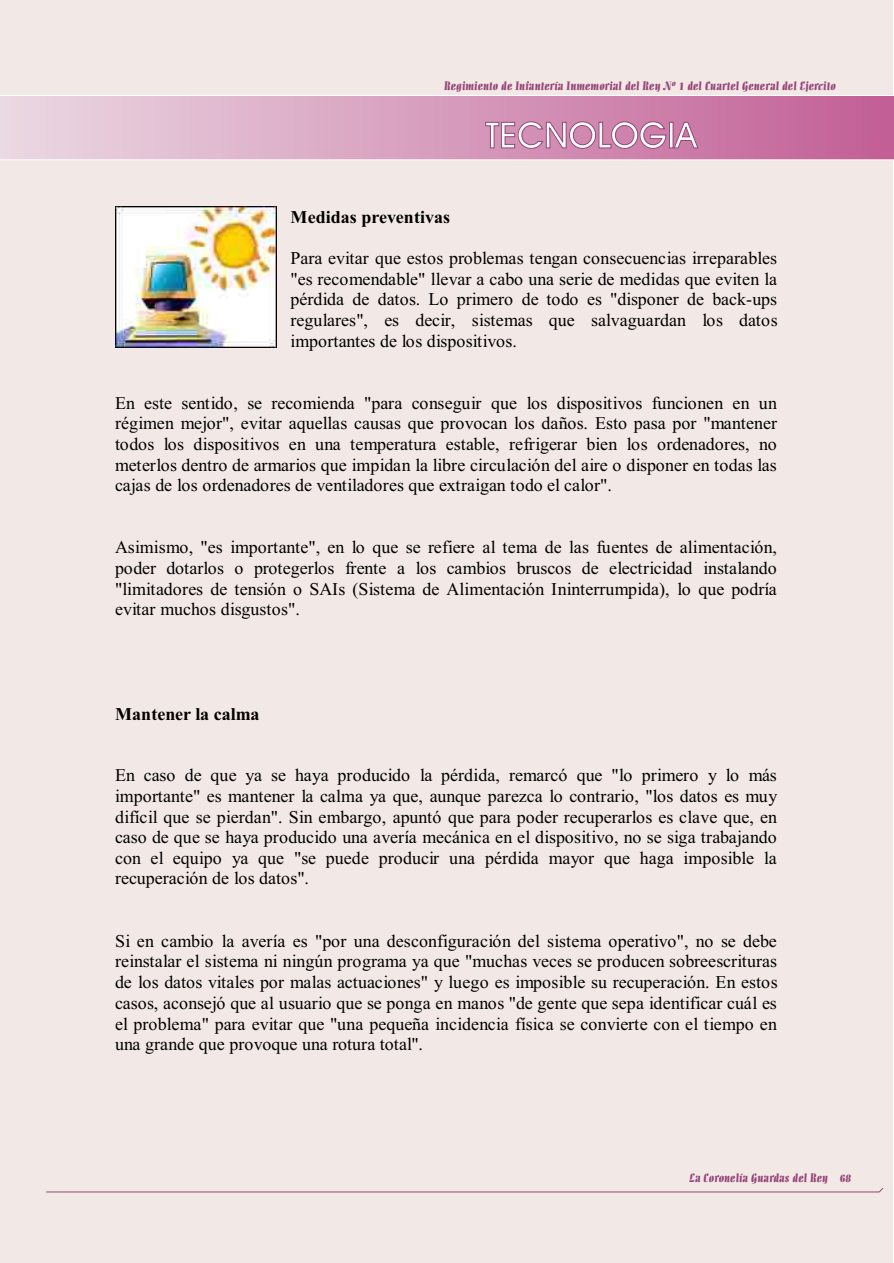
<style>
.page{position:relative;width:894px;height:1263px;background:#fff}
.page>*{position:absolute;margin:0;border:0;box-sizing:border-box;transform-origin:0 0}
.t1{font:36px "Avant Garde Md BT";color:#fff}
.t2{font:18px/20.5px "Times New Roman";color:#000;text-align:justify}
.t3{font:700 18px "Times New Roman";letter-spacing:.005em;color:#000}
.t4{font:12px "Allegro BT";color:#964578}
</style>
<div class="page">
<div style="left:0;top:0;width:893px;height:1263px;background:#f2e8e6"></div>
<svg style="left:0;top:95px;width:894px;height:65px;background:#d79ebd"></svg>
<svg style="left:46px;top:1188px;width:838px;height:5px"></svg>
<img style="left:115px;top:207px;width:162px;height:141px">
<p class="t4" style="left:444px;top:81px;width:393px">Regimiento de Infantería Inmemorial del Rey Nº 1 del Cuartel General del Ejercito</p>
<h1 class="t1" style="left:485px;top:121px;width:213px">TECNOLOGIA</h1>
<p class="t3" style="left:291px;top:211px;width:161px">Medidas preventivas</p>
<p class="t2" style="left:291px;top:249px;width:489px">Para evitar que estos problemas tengan consecuencias irreparables "es recomendable" llevar a cabo una serie de medidas que eviten la pérdida de datos. Lo primero de todo es "disponer de back-ups regulares", es decir, sistemas que salvaguardan los datos importantes de los dispositivos.</p>
<p class="t2" style="left:115px;top:394px;width:664px">En este sentido, se recomienda "para conseguir que los dispositivos funcionen en un régimen mejor", evitar aquellas causas que provocan los daños. Esto pasa por "mantener todos los dispositivos en una temperatura estable, refrigerar bien los ordenadores, no meterlos dentro de armarios que impidan la libre circulación del aire o disponer en todas las cajas de los ordenadores de ventiladores que extraigan todo el calor".</p>
<p class="t2" style="left:115px;top:539px;width:663px">Asimismo, "es importante", en lo que se refiere al tema de las fuentes de alimentación, poder dotarlos o protegerlos frente a los cambios bruscos de electricidad instalando "limitadores de tensión o SAIs (Sistema de Alimentación Ininterrumpida), lo que podría evitar muchos disgustos".</p>
<p class="t3" style="left:115px;top:707px;width:146px">Mantener la calma</p>
<p class="t2" style="left:115px;top:767px;width:664px">En caso de que ya se haya producido la pérdida, remarcó que "lo primero y lo más importante" es mantener la calma ya que, aunque parezca lo contrario, "los datos es muy difícil que se pierdan". Sin embargo, apuntó que para poder recuperarlos es clave que, en caso de que se haya producido una avería mecánica en el dispositivo, no se siga trabajando con el equipo ya que "se puede producir una pérdida mayor que haga imposible la recuperación de los datos".</p>
<p class="t2" style="left:115px;top:932px;width:664px">Si en cambio la avería es "por una desconfiguración del sistema operativo", no se debe reinstalar el sistema ni ningún programa ya que "muchas veces se producen sobreescrituras de los datos vitales por malas actuaciones" y luego es imposible su recuperación. En estos casos, aconsejó que al usuario que se ponga en manos "de gente que sepa identificar cuál es el problema" para evitar que "una pequeña incidencia física se convierte con el tiempo en una grande que provoque una rotura total".</p>
<p class="t4" style="left:690px;top:1173px;width:163px">La Coronelía Guardas del Rey 68</p>
</div>
